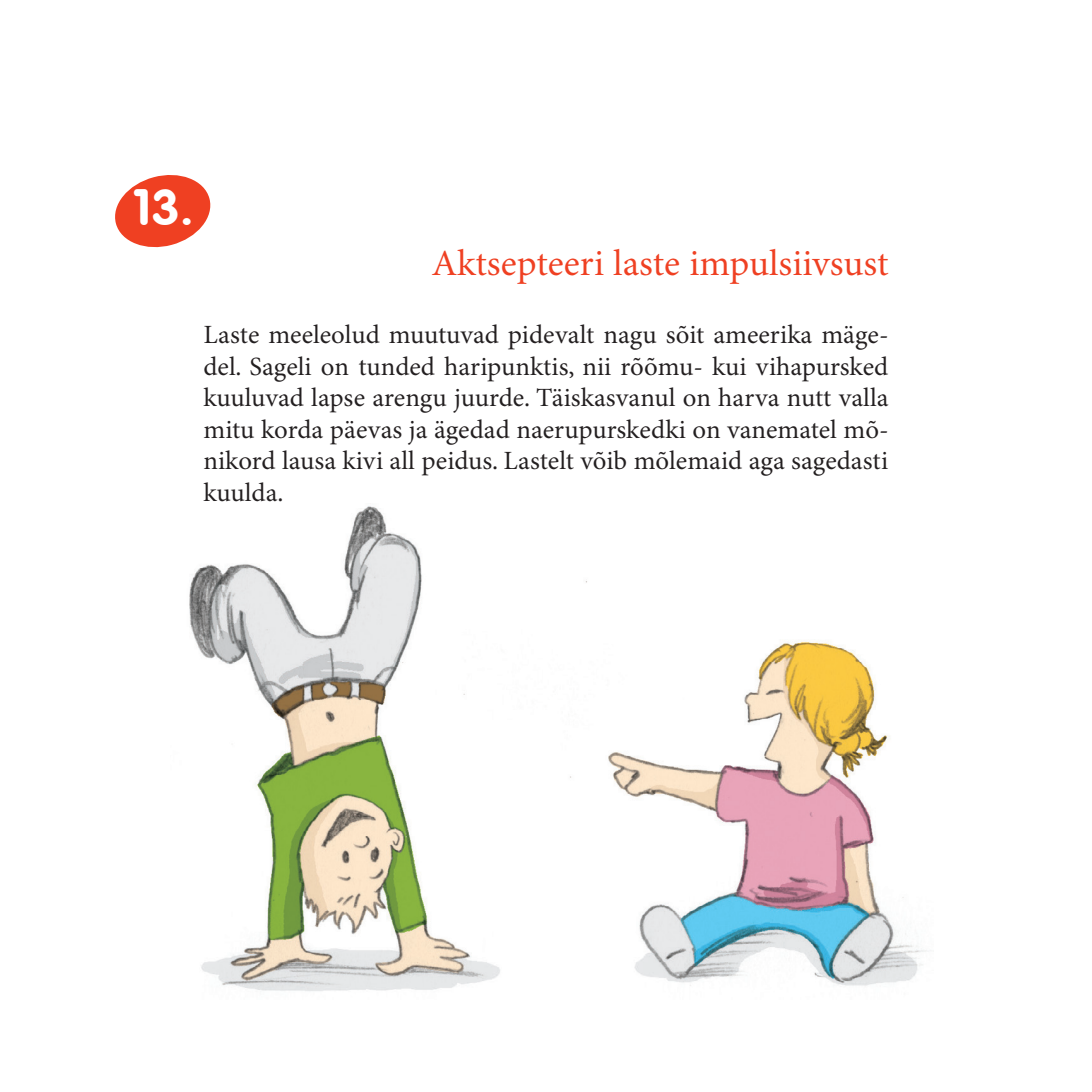
<style>
.page{position:relative;width:1092px;height:1092px;background:#fff}
.page>*{position:absolute;margin:0;border:0;box-sizing:border-box;transform-origin:0 0}
.t1{font:700 49.88px "VAG Rounded";color:#fff}
.t2{font:36.75px "Minion Pro";color:#ef4022}
.t3{font:26.25px/31.5px "Minion Pro";color:#231f20;text-align:justify}
</style>
<div class="page">
<img style="left:189px;top:506px;width:738px;height:485px">
<svg style="left:115px;top:175px;width:96px;height:73px"></svg>
<h1 class="t1" style="left:133px;top:178px;width:62px">13.</h1>
<h2 class="t2" style="left:431px;top:241px;width:458px">Aktsepteeri laste impulsiivsust</h2>
<p class="t3" style="left:203px;top:320px;width:686px">Laste meeleolud muutuvad pidevalt nagu sõit ameerika mäge&shy;del. Sageli on tunded haripunktis, nii rõõmu- kui vihapursked kuuluvad lapse arengu juurde. Täiskasvanul on harva nutt valla mitu korda päevas ja ägedad naerupurskedki on vanematel mõ&shy;nikord lausa kivi all peidus. Lastelt võib mõlemaid aga sagedasti kuulda.</p>
</div>
